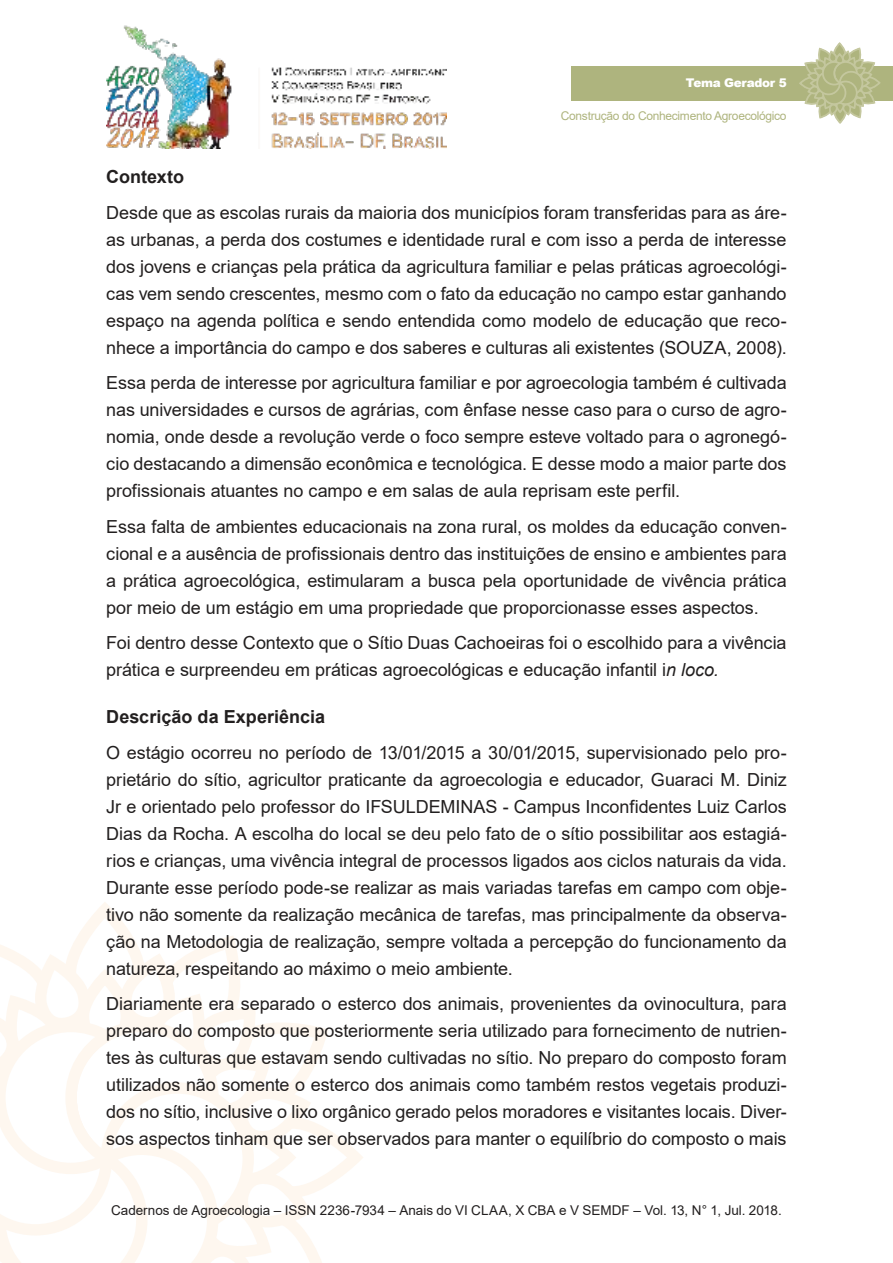
<style>
.page{position:relative;width:893px;height:1263px;background:#fff}
.page>*{position:absolute;margin:0;border:0;box-sizing:border-box;transform-origin:0 0}
.t1{font:18px/27px "Arial";letter-spacing:-.005em;color:#221f1f;text-align:justify}
.t2{font:700 18px "Arial";color:#221f1f}
.t3{font:13.5px "Arial";color:#221f1f}
.t4{font:12px "Arial";letter-spacing:-.025em;color:#aeb47e}
.t5{font:900 12px "Arial";letter-spacing:-.025em;color:#fff}
.s1{font-style:italic}
</style>
<div class="page">
<img style="left:106px;top:25px;width:340px;height:124px">
<svg style="left:0;top:910px;width:363px;height:353px"></svg>
<div style="left:571px;top:66px;width:322px;height:34px;background:#aeb47e"></div>
<svg style="left:798px;top:43px;width:83px;height:81px"></svg>
<p class="t5" style="left:686px;top:76px;width:102px">Tema Gerador 5</p>
<p class="t4" style="left:561px;top:112px;width:227px">Construção do Conhecimento Agroecológico</p>
<p class="t2" style="left:106px;top:170px;width:79px">Contexto</p>
<p class="t1" style="left:106px;top:201px;width:682px">Desde que as escolas rurais da maioria dos municípios foram transferidas para as áre&shy;as urbanas, a perda dos costumes e identidade rural e com isso a perda de interesse dos jovens e crianças pela prática da agricultura familiar e pelas práticas agroecológi&shy;cas vem sendo crescentes, mesmo com o fato da educação no campo estar ganhando espaço na agenda política e sendo entendida como modelo de educação que reco&shy;nhece a importância do campo e dos saberes e culturas ali existentes (SOUZA, 2008).</p>
<p class="t1" style="left:106px;top:371px;width:682px">Essa perda de interesse por agricultura familiar e por agroecologia também é cultivada nas universidades e cursos de agrárias, com ênfase nesse caso para o curso de agro&shy;nomia, onde desde a revolução verde o foco sempre esteve voltado para o agronegó&shy;cio destacando a dimensão econômica e tecnológica. E desse modo a maior parte dos profissionais atuantes no campo e em salas de aula reprisam este perfil.</p>
<p class="t1" style="left:106px;top:515px;width:682px">Essa falta de ambientes educacionais na zona rural, os moldes da educação conven&shy;cional e a ausência de profissionais dentro das instituições de ensino e ambientes para a prática agroecológica, estimularam a busca pela oportunidade de vivência prática por meio de um estágio em uma propriedade que proporcionasse esses aspectos.</p>
<p class="t1" style="left:106px;top:631px;width:682px">Foi dentro desse Contexto que o Sítio Duas Cachoeiras foi o escolhido para a vivência prática e surpreendeu em práticas agroecológicas e educação infantil i<span class="s1">n loco.</span></p>
<p class="t2" style="left:106px;top:710px;width:220px">Descrição da Experiência</p>
<p class="t1" style="left:106px;top:741px;width:682px">O estágio ocorreu no período de 13/01/2015 a 30/01/2015, supervisionado pelo pro&shy;prietário do sítio, agricultor praticante da agroecologia e educador, Guaraci M. Diniz Jr e orientado pelo professor do IFSULDEMINAS - Campus Inconfidentes Luiz Carlos Dias da Rocha. A escolha do local se deu pelo fato de o sítio possibilitar aos estagiá&shy;rios e crianças, uma vivência integral de processos ligados aos ciclos naturais da vida.<br>Durante esse período pode-se realizar as mais variadas tarefas em campo com obje&shy;tivo não somente da realização mecânica de tarefas, mas principalmente da observa&shy;ção na Metodologia de realização, sempre voltada a percepção do funcionamento da natureza, respeitando ao máximo o meio ambiente.</p>
<p class="t1" style="left:106px;top:992px;width:682px">Diariamente era separado o esterco dos animais, provenientes da ovinocultura, para preparo do composto que posteriormente seria utilizado para fornecimento de nutrien&shy;tes às culturas que estavam sendo cultivadas no sítio. No preparo do composto foram utilizados não somente o esterco dos animais como também restos vegetais produzi&shy;dos no sítio, inclusive o lixo orgânico gerado pelos moradores e visitantes locais. Diver&shy;sos aspectos tinham que ser observados para manter o equilíbrio do composto o mais</p>
<p class="t3" style="left:111px;top:1205px;width:672px">Cadernos de Agroecologia – ISSN 2236-7934 – Anais do VI CLAA, X CBA e V SEMDF – Vol. 13, N° 1, Jul. 2018.</p>
</div>
